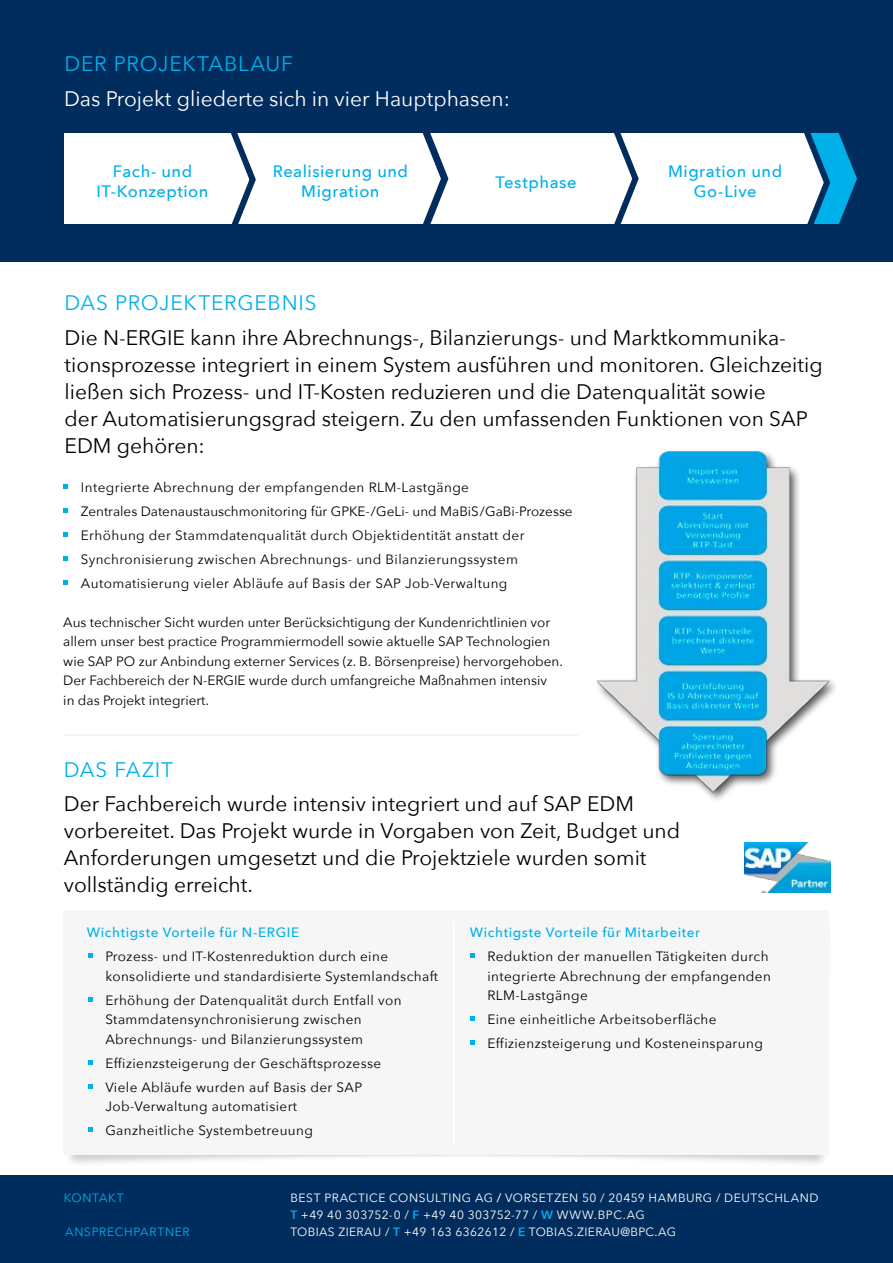
<style>
.page{position:relative;width:893px;height:1263px;background:#fff}
.page>*{position:absolute;margin:0;border:0;box-sizing:border-box;transform-origin:0 0}
.t1{font:21px/27px "Avenir Next";color:#000}
.t2{font:21px "Avenir Next";letter-spacing:.035em;color:#00b0eb}
.t3{font:21px "Avenir Next";color:#fff}
.t4{font:500 16.5px/19.5px "Avenir Next";letter-spacing:.03em;color:#00b0eb;text-align:center}
.t5{font:13.5px/24px "Avenir Next";letter-spacing:.03em;color:#000}
.t6{font:13.5px/19.5px "Avenir Next";color:#000}
.t7{font:500 13.5px "Avenir Next";letter-spacing:.04em;color:#00b0eb}
.t8{font:12px/17.2px "Avenir Next";letter-spacing:.035em;color:#fff}
.t9{font:12px "Avenir Next";letter-spacing:.06em;color:#00b0eb}
.s1{font-weight:500}
.s2{font-weight:600;color:#00b0eb}
</style>
<div class="page">
<div style="left:64px;top:910px;width:765px;height:244px;background:#f6f6f6"></div>
<div style="left:0;top:0;width:893px;height:261px;background:#002d5d"></div>
<div style="left:0;top:1176px;width:893px;height:87px;background:#002d5d"></div>
<img style="left:744px;top:842px;width:86px;height:50px">
<div style="left:64px;top:133px;width:767px;height:91px;background:#fff"></div>
<svg style="left:230px;top:133px;width:26px;height:91px"></svg>
<svg style="left:780px;top:133px;width:91px;height:129px"></svg>
<svg style="left:422px;top:133px;width:27px;height:91px"></svg>
<svg style="left:614px;top:133px;width:25px;height:91px"></svg>
<div style="left:0;top:224px;width:854px;height:27px;background:#002d5d"></div>
<svg style="left:63px;top:484px;width:5px;height:5px"></svg>
<svg style="left:63px;top:508px;width:5px;height:5px"></svg>
<svg style="left:63px;top:532px;width:5px;height:5px"></svg>
<svg style="left:63px;top:556px;width:5px;height:5px"></svg>
<svg style="left:63px;top:580px;width:5px;height:5px"></svg>
<img style="left:596px;top:452px;width:235px;height:341px">
<svg style="left:470px;top:953px;width:5px;height:5px"></svg>
<svg style="left:470px;top:1016px;width:5px;height:5px"></svg>
<svg style="left:470px;top:1040px;width:5px;height:5px"></svg>
<svg style="left:88px;top:953px;width:5px;height:5px"></svg>
<svg style="left:88px;top:997px;width:5px;height:5px"></svg>
<svg style="left:88px;top:1060px;width:5px;height:5px"></svg>
<svg style="left:88px;top:1084px;width:5px;height:5px"></svg>
<svg style="left:88px;top:1127px;width:5px;height:5px"></svg>
<hr style="left:64px;top:735px;width:514px;height:1px;background:#ececed">
<hr style="left:453px;top:922px;width:2px;height:222px;background:#fff">
<h1 class="t2" style="left:65px;top:46px;width:230px">DER PROJEKTABLAUF</h1>
<h1 class="t3" style="left:64px;top:81px;width:447px">Das Projekt gliederte sich in vier Hauptphasen:</h1>
<p class="t4" style="left:97px;top:161px;width:113px">Fach- und<br>IT-Konzeption</p>
<p class="t4" style="left:273px;top:161px;width:137px">Realisierung und<br>Migration</p>
<p class="t4" style="left:495px;top:172px;width:83px">Testphase</p>
<p class="t4" style="left:668px;top:161px;width:116px">Migration und<br>Go-Live</p>
<h1 class="t2" style="left:64px;top:285px;width:254px">DAS PROJEKTERGEBNIS</h1>
<p class="t1" style="left:65px;top:323px;width:760px">Die N-ERGIE kann ihre Abrechnungs-, Bilanzierungs- und Marktkommunika&shy;tionsprozesse integriert in einem System ausführen und monitoren. Gleichzeitig ließen sich Prozess- und IT-Kosten reduzieren und die Datenqualität sowie<br>der Automatisierungsgrad steigern. Zu den umfassenden Funktionen von SAP EDM gehören:</p>
<p class="t5" style="left:81px;top:475px;width:493px">Integrierte Abrechnung der empfangenden RLM-Lastgänge<br>Zentrales Datenaustauschmonitoring für GPKE-/GeLi- und MaBiS/GaBi-Prozesse Erhöhung der Stammdatenqualität durch Objektidentität anstatt der Synchronisierung zwischen Abrechnungs- und Bilanzierungssystem Automatisierung vieler Abläufe auf Basis der SAP Job-Verwaltung</p>
<p class="t6" style="left:63px;top:612px;width:501px">Aus technischer Sicht wurden unter Berücksichtigung der Kundenrichtlinien vor allem unser best practice Programmiermodell sowie aktuelle SAP Technologien wie SAP PO zur Anbindung externer Services (z. B. Börsenpreise) hervorgehoben.<br>Der Fachbereich der N-ERGIE wurde durch umfangreiche Maßnahmen intensiv<br>in das Projekt integriert.</p>
<h1 class="t2" style="left:64px;top:752px;width:111px">DAS FAZIT</h1>
<h1 class="t1" style="left:64px;top:789px;width:618px">Der Fachbereich wurde intensiv integriert und auf SAP EDM vorbereitet. Das Projekt wurde in Vorgaben von Zeit, Budget und Anforderungen umgesetzt und die Projektziele wurden somit vollständig erreicht.</h1>
<p class="t7" style="left:87px;top:921px;width:214px">Wichtigste Vorteile für N-ERGIE</p>
<p class="t7" style="left:470px;top:921px;width:232px">Wichtigste Vorteile für Mitarbeiter</p>
<p class="t5" style="left:105px;top:946px;width:334px;line-height:19.5px">Prozess- und IT-Kostenreduktion durch eine konsolidierte und standardisierte Systemlandschaft</p>
<p class="t5" style="left:105px;top:989px;width:298px;line-height:19.5px">Erhöhung der Datenqualität durch Entfall von<br>Stammdatensynchronisierung zwischen<br>Abrechnungs- und Bilanzierungssystem</p>
<p class="t5" style="left:105px;top:1050px;width:277px">Effizienzsteigerung der Geschäftsprozesse<br>Viele Abläufe wurden auf Basis der SAP</p>
<p class="t5" style="left:105px;top:1094px;width:209px">Job-Verwaltung automatisiert<br>Ganzheitliche Systembetreuung</p>
<p class="t5" style="left:487px;top:946px;width:285px;line-height:19.5px">Reduktion der manuellen Tätigkeiten durch integrierte Abrechnung der empfangenden<br>RLM-Lastgänge</p>
<p class="t5" style="left:487px;top:1007px;width:277px">Eine einheitliche Arbeitsoberfläche<br>Effizienzsteigerung und Kosteneinsparung</p>
<p class="t9" style="left:64px;top:1187px;width:61px">KONTAKT</p>
<p class="t9" style="left:65px;top:1221px;width:126px">ANSPRECHPARTNER</p>
<p class="t8" style="left:290px;top:1188px;width:530px">BEST PRACTICE CONSULTING AG <span class="s1">/</span> VORSETZEN 50 / 20459 HAMBURG / DEUTSCHLAND<br><span class="s2">T</span> +49 40 303752-0 / <span class="s2">F</span> +49 40 303752-77 / <span class="s2">W</span> WWW.BPC.AG<br>TOBIAS ZIERAU / <span class="s2">T</span> +49 163 6362612 / <span class="s2">E</span> TOBIAS.ZIERAU@BPC.AG</p>
</div>
